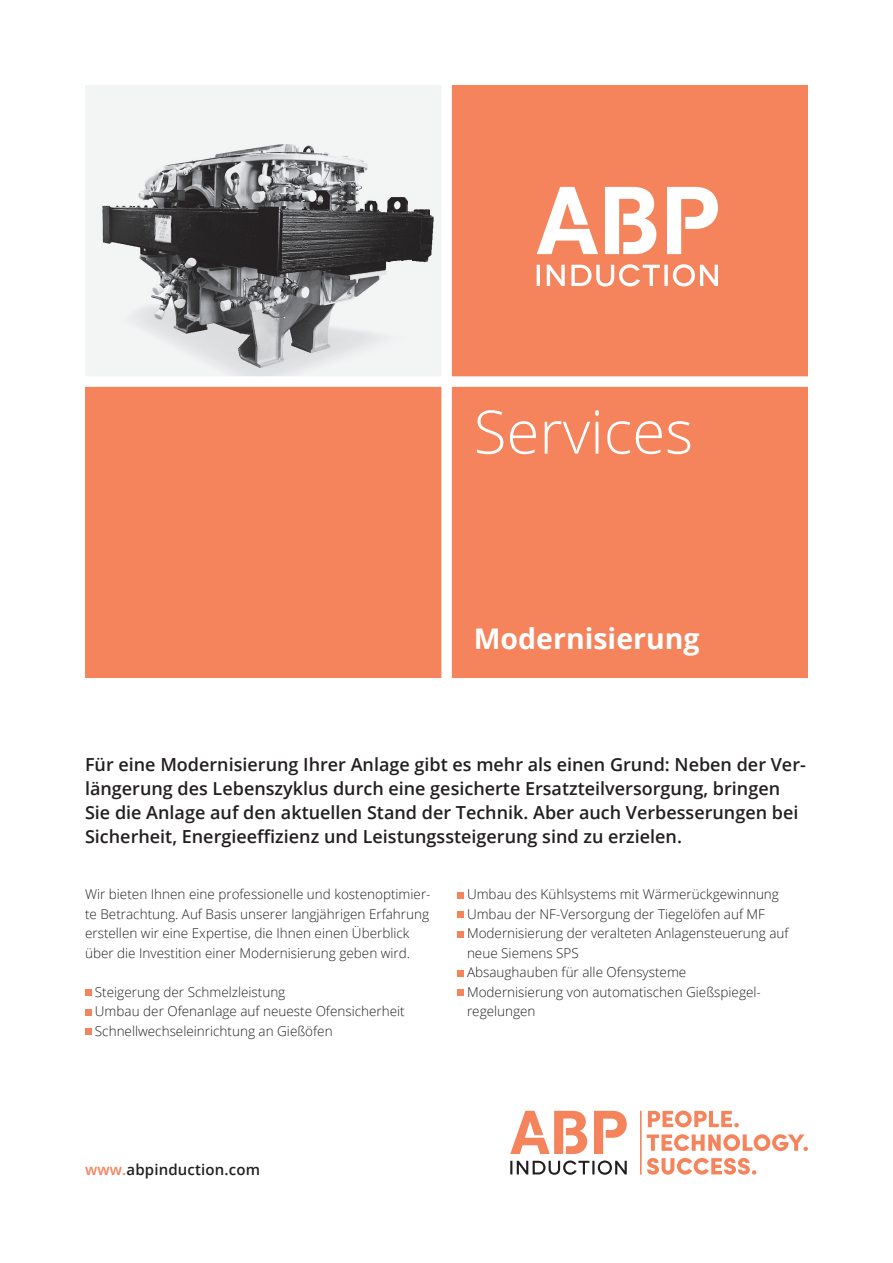
<style>
.page{position:relative;width:893px;height:1263px;background:#fff}
.page>*{position:absolute;margin:0;border:0;box-sizing:border-box;transform-origin:0 0}
.t1{font:300 60px "Open Sans";color:#fff}
.t2{font:700 28.5px "Open Sans";color:#fff}
.t3{font:600 18px/24px "Open Sans";color:#231f20}
.t4{font:600 15px "Open Sans";letter-spacing:.01em;color:#231f20}
.t5{font:300 13.5px/19.5px "Open Sans";color:#231f20}
.s1{color:#f5835c}
</style>
<div class="page">
<svg style="left:594px;top:1111px;width:33px;height:43px"></svg>
<svg style="left:510px;top:1160px;width:117px;height:15px"></svg>
<svg style="left:510px;top:1111px;width:77px;height:43px"></svg>
<svg style="left:648px;top:1111px;width:91px;height:16px"></svg>
<svg style="left:647px;top:1134px;width:161px;height:17px"></svg>
<svg style="left:647px;top:1158px;width:109px;height:16px"></svg>
<hr style="left:640px;top:1111px;width:2px;height:63px;background:#f5835c">
<div style="left:85px;top:381px;width:361px;height:296px;background:#f5835c"></div>
<div style="left:85px;top:989px;width:6px;height:7px;background:#f5835c"></div>
<svg style="left:85px;top:1009px;width:6px;height:6px"></svg>
<div style="left:85px;top:1028px;width:6px;height:7px;background:#f5835c"></div>
<svg style="left:457px;top:892px;width:6px;height:6px"></svg>
<div style="left:457px;top:911px;width:6px;height:7px;background:#f5835c"></div>
<svg style="left:457px;top:931px;width:6px;height:6px"></svg>
<svg style="left:457px;top:970px;width:6px;height:6px"></svg>
<div style="left:457px;top:989px;width:6px;height:7px;background:#f5835c"></div>
<div style="left:446px;top:85px;width:362px;height:296px;background:#f5835c"></div>
<div style="left:446px;top:381px;width:362px;height:296px;background:#f5835c"></div>
<img style="left:85px;top:85px;width:356px;height:291px">
<div style="left:441px;top:0;width:11px;height:695px;background:#fff"></div>
<div style="left:0;top:376px;width:893px;height:11px;background:#fff"></div>
<svg style="left:537px;top:187px;width:61px;height:67px"></svg>
<svg style="left:667px;top:187px;width:51px;height:67px"></svg>
<svg style="left:537px;top:264px;width:181px;height:22px"></svg>
<svg style="left:605px;top:187px;width:51px;height:67px"></svg>
<h1 class="t1" style="left:474px;top:391px;width:221px">Services</h1>
<h2 class="t2" style="left:474px;top:618px;width:227px">Modernisierung</h2>
<p class="t3" style="left:85px;top:752px;width:722px">Für eine Modernisierung Ihrer Anlage gibt es mehr als einen Grund: Neben der Ver&shy;längerung des Lebenszyklus durch eine gesicherte Ersatzteilversorgung, bringen Sie die Anlage auf den aktuellen Stand der Technik. Aber auch Verbesserungen bei Sicherheit, Energieeffizienz und Leistungssteigerung sind zu erzielen.</p>
<p class="t5" style="left:85px;top:884px;width:347px">Wir bieten Ihnen eine professionelle und kostenoptimier&shy;te Betrachtung. Auf Basis unserer langjährigen Erfahrung erstellen wir eine Expertise, die Ihnen einen Überblick über die Investition einer Modernisierung geben wird.</p>
<p class="t5" style="left:95px;top:981px;width:311px">Steigerung der Schmelzleistung<br>Umbau der Ofenanlage auf neueste Ofensicherheit<br>Schnellwechseleinrichtung an Gießöfen</p>
<p class="t5" style="left:467px;top:884px;width:323px">Umbau des Kühlsystems mit Wärmerückgewinnung Umbau der NF-Versorgung der Tiegelöfen auf MF Modernisierung der veralteten Anlagensteuerung auf neue Siemens SPS<br>Absaughauben für alle Ofensysteme<br>Modernisierung von automatischen Gießspiegel&shy;regelungen</p>
<p class="t4" style="left:85px;top:1159px;width:176px"><span class="s1">www.</span>abpinduction.com</p>
</div>
